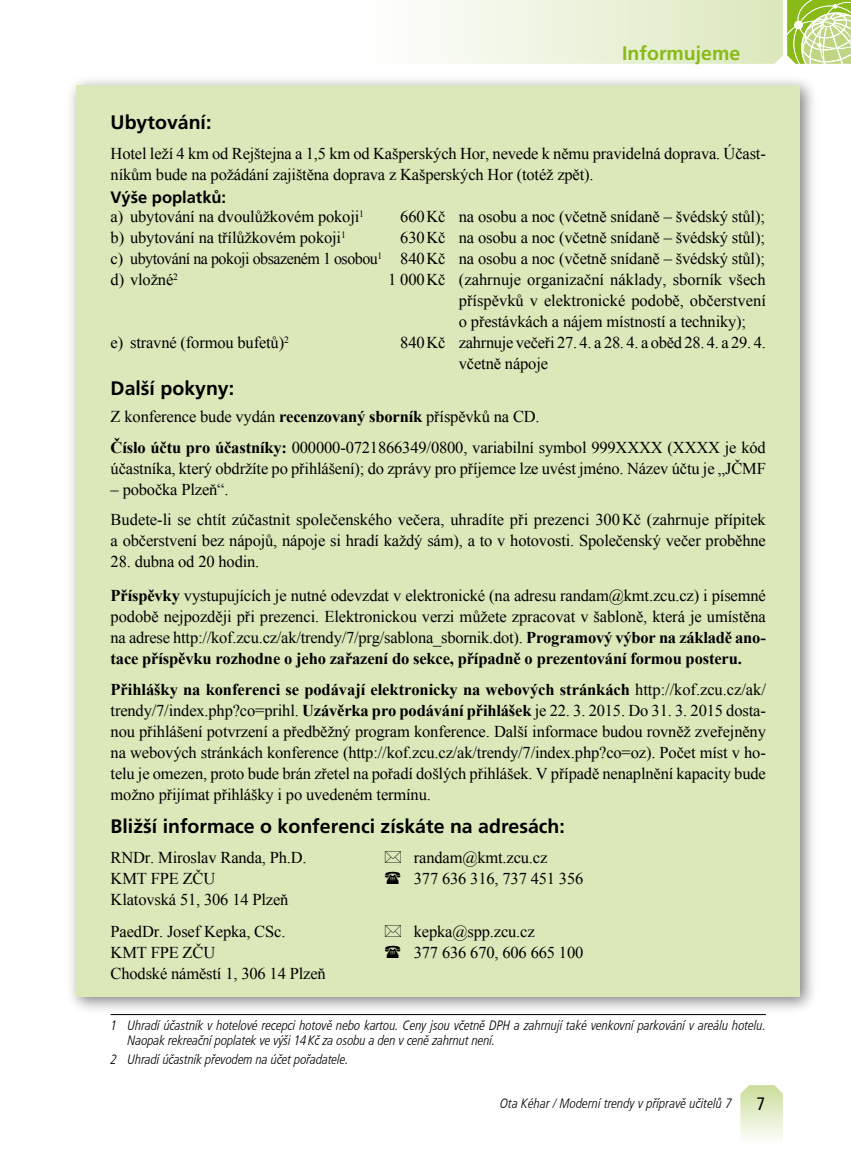
<style>
.page{position:relative;width:851px;height:1149px;background:#fff}
.page>*{position:absolute;margin:0;border:0;box-sizing:border-box;transform-origin:0 0}
.t1{font:700 19.5px "Frutiger LT Com";color:#000}
.t2{font:700 19.5px "Frutiger LT Com";color:#89ba17}
.t3{font:condensed 18px "Frutiger LT Com";color:#000}
.t4{font:16.5px/21px "Times New Roman";letter-spacing:-.01em;color:#000}
.t5{font:700 16.5px "Frutiger LT Com";color:#000}
.t6{font:italic 300 condensed 13.5px/15px "Frutiger LT Com";letter-spacing:-.005em;color:#000}
.s1{font-weight:700}
</style>
<div class="page">
<div style="left:66px;top:75px;width:751px;height:939px;background:#000;opacity:.5"></div>
<div style="left:77px;top:85px;width:722px;height:911px;background:#dbe8ba"></div>
<svg style="left:430px;top:0;width:420px;height:64px;background:#e4eecc"></svg>
<svg style="left:740px;top:1085px;width:42px;height:54px;background:#e3edcb"></svg>
<hr style="left:111px;top:1013px;width:654px;height:1px;background:#000">
<p class="t2" style="left:622px;top:41px;width:120px">Informujeme</p>
<p class="t1" style="left:111px;top:111px;width:102px">Ubytování:</p>
<p class="t4" style="left:111px;top:143px;width:656px">Hotel leží 4 km od Rejštejna a 1,5 km od Kašperských Hor, nevede k němu pravidelná doprava. Účast&shy;níkům bude na požádání zajištěna doprava z Kašperských Hor (totéž zpět).</p>
<p class="t5" style="left:111px;top:187px;width:117px">Výše poplatků:</p>
<p class="t4" style="left:111px;top:206px;width:255px">a) ubytování na dvoulůžkovém pokoji<sup>1</sup></p>
<p class="t4" style="left:400px;top:206px;width:366px">660Kč na osobu a noc (včetně snídaně – švédský stůl);</p>
<p class="t4" style="left:111px;top:227px;width:237px">b) ubytování na třílůžkovém pokoji<sup>1</sup></p>
<p class="t4" style="left:111px;top:227px;width:655px;text-align:justify;text-indent:289px">630Kč na osobu a noc (včetně snídaně – švédský stůl); c) ubytování na pokoji obsazeném 1 osobou<sup>1</sup> 840Kč na osobu a noc (včetně snídaně – švédský stůl); d) vložné<sup>2</sup></p>
<p class="t4" style="left:459px;top:269px;width:308px;text-align:justify;text-indent:-71px">1 000Kč (zahrnuje organizační náklady, sborník všech příspěvků v elektronické podobě, občerstvení o přestávkách a nájem místností a techniky);</p>
<p class="t4" style="left:111px;top:332px;width:180px">e) stravné (formou bufetů)<sup>2</sup></p>
<p class="t4" style="left:459px;top:332px;width:308px;text-indent:-59px">840Kč zahrnuje večeři 27. 4. a 28. 4. a oběd 28. 4. a 29. 4. včetně nápoje</p>
<p class="t1" style="left:111px;top:376px;width:125px">Další pokyny:</p>
<p class="t4" style="left:111px;top:400px;width:656px;line-height:31.5px">Z konference bude vydán <span class="s1">recenzovaný sborník</span> příspěvků na CD.<br><span class="s1">Číslo účtu pro účastníky:</span> 000000-0721866349/0800, variabilní symbol 999XXXX (XXXX je kód</p>
<p class="t4" style="left:111px;top:458px;width:656px">účastníka, který obdržíte po přihlášení); do zprávy pro příjemce lze uvést jméno. Název účtu je „JČMF</p>
<p class="t4" style="left:111px;top:474px;width:656px;line-height:30px">– pobočka Plzeň“.<br>Budete-li se chtít zúčastnit společenského večera, uhradíte při prezenci 300Kč (zahrnuje přípitek</p>
<p class="t4" style="left:111px;top:530px;width:656px">a občerstvení bez nápojů, nápoje si hradí každý sám), a to v hotovosti. Společenský večer proběhne</p>
<p class="t4" style="left:111px;top:545px;width:656px;line-height:33px">28. dubna od 20 hodin.<br><span class="s1">Příspěvky</span> vystupujících je nutné odevzdat v elektronické (na adresu randam@kmt.zcu.cz) i písemné</p>
<p class="t4" style="left:111px;top:605px;width:656px;text-align:justify">podobě nejpozději při prezenci. Elektronickou verzi můžete zpracovat v šabloně, která je umístěna na adrese http://kof.zcu.cz/ak/trendy/7/prg/sablona_sbornik.dot). <span class="s1">Programový výbor na základě ano&shy;tace příspěvku rozhodne o jeho zařazení do sekce, případně o prezentování formou posteru.</span></p>
<p class="t4" style="left:111px;top:678px;width:656px;text-align:justify"><span class="s1">Přihlášky na konferenci se podávají elektronicky na webových stránkách</span> http://kof.zcu.cz/ak/ trendy/7/index.php?co=prihl. <span class="s1">Uzávěrka pro podávání přihlášek</span> je 22. 3. 2015. Do 31. 3. 2015 dosta&shy;nou přihlášení potvrzení a předběžný program konference. Další informace budou rovněž zveřejněny na webových stránkách konference (http://kof.zcu.cz/ak/trendy/7/index.php?co=oz). Počet míst v ho&shy;telu je omezen, proto bude brán zřetel na pořadí došlých přihlášek. V případě nenaplnění kapacity bude možno přijímat přihlášky i po uvedeném termínu.</p>
<p class="t1" style="left:111px;top:814px;width:456px">Bližší informace o konferenci získáte na adresách:</p>
<p class="t4" style="left:111px;top:846px;width:197px">RNDr. Miroslav Randa, Ph.D.</p>
<p class="t4" style="left:414px;top:846px;width:135px">randam@kmt.zcu.cz</p>
<p class="t4" style="left:111px;top:867px;width:106px">KMT FPE ZČU</p>
<p class="t4" style="left:414px;top:867px;width:171px">377 636 316, 737 451 356</p>
<p class="t4" style="left:111px;top:883px;width:179px;line-height:31.5px">Klatovská 51, 306 14 Plzeň<br>PaedDr. Josef Kepka, CSc.</p>
<p class="t4" style="left:414px;top:920px;width:122px">kepka@spp.zcu.cz</p>
<p class="t4" style="left:111px;top:941px;width:106px">KMT FPE ZČU</p>
<p class="t4" style="left:413px;top:941px;width:171px">377 636 670, 606 665 100</p>
<p class="t4" style="left:110px;top:962px;width:217px">Chodské náměstí 1, 306 14 Plzeň</p>
<p class="t6" style="left:128px;top:1017px;width:639px;text-indent:-17px">1 Uhradí účastník v hotelové recepci hotově nebo kartou. Ceny jsou včetně DPH a zahrnují také venkovní parkování v areálu hotelu.<br>Naopak rekreační poplatek ve výši 14Kč za osobu a den v ceně zahrnut není.</p>
<p class="t6" style="left:111px;top:1051px;width:239px">2 Uhradí účastník převodem na účet pořadatele.</p>
<p class="t6" style="left:500px;top:1095px;width:233px">Ota Kéhar / Moderní trendy v přípravě učitelů 7</p>
<p class="t3" style="left:756px;top:1093px;width:10px">7</p>
</div>
